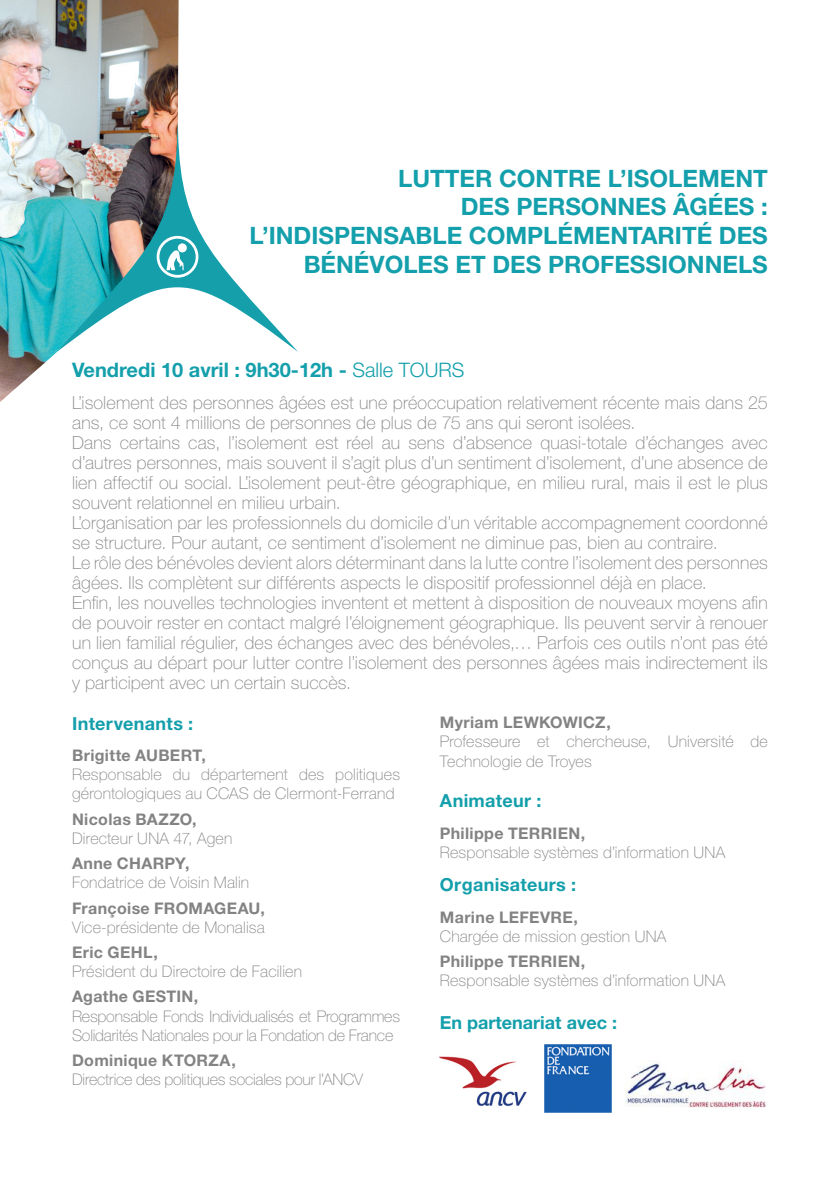
<style>
.page{position:relative;width:840px;height:1191px;background:#fff}
.page>*{position:absolute;margin:0;border:0;box-sizing:border-box;transform-origin:0 0}
.t1{font:700 24px/28.8px "Helvetica Neue";color:#139fab;text-align:right}
.t2{font:700 20px "Helvetica Neue";color:#139fab}
.t3{font:100 18px/20px "Helvetica Neue";letter-spacing:.01em;color:#828382}
.t4{font:700 18px "Helvetica Neue";letter-spacing:.02em;color:#139fab}
.t5{font:700 18px "Helvetica Neue";color:#139fab}
.t6{font:100 16px/19.2px "Helvetica Neue";letter-spacing:.01em;color:#828382}
.t7{font:700 16px "Helvetica Neue";letter-spacing:.02em;color:#828382}
.t8{font:100 16px/19.2px "Helvetica Neue";letter-spacing:-.015em;color:#828382}
.s1{font-weight:300}
</style>
<div class="page">
<img style="left:0;top:0;width:178px;height:402px">
<img style="left:57px;top:112px;width:241px;height:240px">
<div style="left:156px;top:236px;width:42px;height:42px;border:3px solid #fff;border-radius:50%"></div>
<div style="left:178px;top:243px;width:9px;height:9px;background:#fff;border-radius:50%"></div>
<svg style="left:166px;top:250px;width:17px;height:20px"></svg>
<img style="left:439px;top:1056px;width:88px;height:51px">
<img style="left:544px;top:1044px;width:68px;height:69px">
<img style="left:625px;top:1061px;width:141px;height:47px">
<h1 class="t1" style="left:398px;top:163px;width:371px">LUTTER CONTRE L’ISOLEMENT<br>DES PERSONNES ÂGÉES :</h1>
<h1 class="t1" style="left:249px;top:221px;width:35px">L’indispens</h1>
<h1 class="t1" style="left:399px;top:221px;width:89px">able complément</h1>
<h1 class="t1" style="left:640px;top:221px;width:31px">arité</h1>
<h1 class="t1" style="left:718px;top:221px;width:17px">des</h1>
<h1 class="t1" style="left:303px;top:249px;width:34px">béné</h1>
<h1 class="t1" style="left:369px;top:249px;width:32px">voles</h1>
<h1 class="t1" style="left:455px;top:249px;width:54px">et des</h1>
<h1 class="t1" style="left:547px;top:249px;width:18px">pro</h1>
<h1 class="t1" style="left:599px;top:249px;width:31px">fessionnels</h1>
<p class="t2" style="left:72px;top:358px;width:393px">Vendredi 10 avril : 9h30-12h - <span class="s1">Salle TOURS</span></p>
<p class="t3" style="left:72px;top:393px;width:697px">L’isolement des personnes âgées est une préoccupation relativement récente mais dans 25 ans, ce sont 4 millions de personnes de plus de 75 ans qui seront isolées.<br>Dans certains cas, l’isolement est réel au sens d’absence quasi-totale d’échanges avec d’autres personnes, mais souvent il s’agit plus d’un sentiment d’isolement, d’une absence de lien affectif ou social. L’isolement peut-être géographique, en milieu rural, mais il est le plus souvent relationnel en milieu urbain.<br>L’organisation par les professionnels du domicile d’un véritable accompagnement coordonné se structure. Pour autant, ce sentiment d’isolement ne diminue pas, bien au contraire.<br>Le rôle des bénévoles devient alors déterminant dans la lutte contre l’isolement des personnes âgées. Ils complètent sur différents aspects le dispositif professionnel déjà en place.<br>Enfin, les nouvelles technologies inventent et mettent à disposition de nouveaux moyens afin de pouvoir rester en contact malgré l’éloignement géographique. Ils peuvent servir à renouer un lien familial régulier, des échanges avec des bénévoles,… Parfois ces outils n’ont pas été conçus au départ pour lutter contre l’isolement des personnes âgées mais indirectement ils y participent avec un certain succès.</p>
<p class="t4" style="left:72px;top:712px;width:122px">Intervenants :</p>
<p class="t7" style="left:72px;top:745px;width:135px">Brigitte AUBERT,</p>
<p class="t6" style="left:72px;top:765px;width:329px">Responsable du département des politiques gérontologiques au CCAS de Clermont-Ferrand</p>
<p class="t7" style="left:72px;top:809px;width:126px">Nicolas BAZZO,</p>
<p class="t6" style="left:72px;top:828px;width:162px">Directeur UNA 47, Agen</p>
<p class="t7" style="left:72px;top:853px;width:119px">Anne CHARPY,</p>
<p class="t6" style="left:72px;top:873px;width:179px">Fondatrice de Voisin Malin</p>
<p class="t7" style="left:72px;top:898px;width:194px">Françoise FROMAGEAU,</p>
<p class="t6" style="left:72px;top:917px;width:194px">Vice-présidente de Monalisa</p>
<p class="t7" style="left:72px;top:942px;width:87px">Eric GEHL,</p>
<p class="t6" style="left:72px;top:961px;width:231px">Président du Directoire de Facilien</p>
<p class="t7" style="left:72px;top:986px;width:128px">Agathe GESTIN,</p>
<p class="t8" style="left:72px;top:1006px;width:329px">Responsable Fonds Individualisés et Programmes<br>Solidarités Nationales pour la Fondation de France</p>
<p class="t7" style="left:72px;top:1050px;width:165px">Dominique KTORZA,</p>
<p class="t8" style="left:72px;top:1069px;width:292px">Directrice des politiques sociales pour l’ANCV</p>
<p class="t7" style="left:439px;top:712px;width:172px">Myriam LEWKOWICZ,</p>
<p class="t6" style="left:439px;top:732px;width:329px">Professeure et chercheuse, Université de<br>Technologie de Troyes</p>
<p class="t4" style="left:439px;top:790px;width:103px">Animateur :</p>
<p class="t7" style="left:439px;top:823px;width:147px">Philippe TERRIEN,</p>
<p class="t6" style="left:439px;top:842px;width:287px">Responsable systèmes d’information UNA</p>
<p class="t4" style="left:439px;top:874px;width:138px">Organisateurs :</p>
<p class="t7" style="left:439px;top:907px;width:139px">Marine LEFEVRE,</p>
<p class="t6" style="left:439px;top:926px;width:228px">Chargée de mission gestion UNA</p>
<p class="t7" style="left:439px;top:951px;width:147px">Philippe TERRIEN,</p>
<p class="t6" style="left:439px;top:971px;width:287px">Responsable systèmes d’information UNA</p>
<p class="t5" style="left:439px;top:1011px;width:179px">En partenariat avec :</p>
</div>
